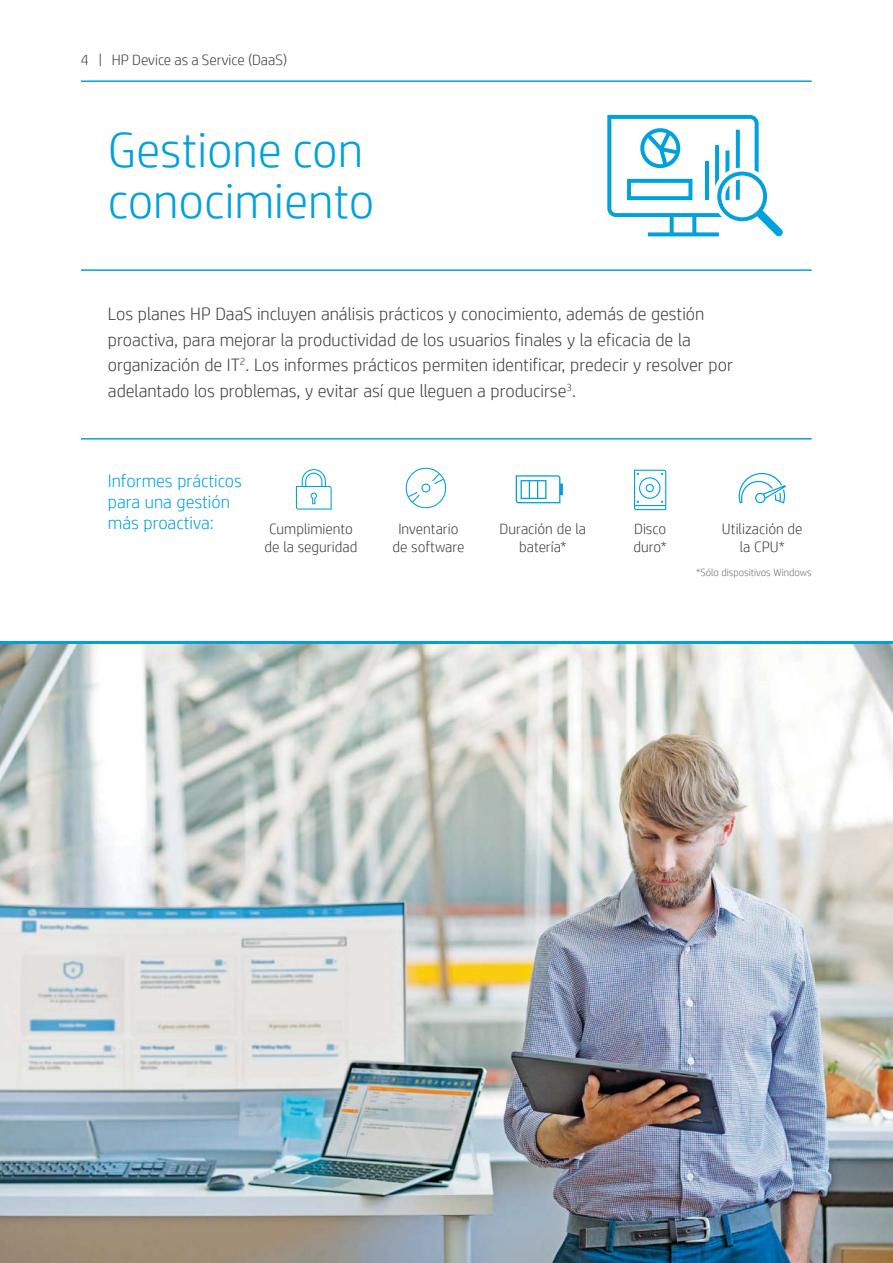
<style>
.page{position:relative;width:893px;height:1263px;background:#fff}
.page>*{position:absolute;margin:0;border:0;box-sizing:border-box;transform-origin:0 0}
.t1{font:300 49.5px/51px "HP Simplified";color:#00a1dd}
.t2{font:300 18px/25.5px "HP Simplified";color:#404041}
.t3{font:300 18px/21px "HP Simplified";color:#00a1dd}
.t4{font:300 15px/18px "HP Simplified";color:#404041;text-align:center}
.t5{font:300 10.5px "HP Simplified";color:#6d6e70}
</style>
<div class="page">
<img style="left:0;top:644px;width:893px;height:619px">
<svg style="left:296px;top:469px;width:36px;height:41px"></svg>
<svg style="left:516px;top:475px;width:47px;height:28px"></svg>
<svg style="left:739px;top:473px;width:47px;height:31px"></svg>
<hr style="left:81px;top:438px;width:731px;height:2px;background:#00a1dd">
<svg style="left:634px;top:470px;width:32px;height:40px"></svg>
<svg style="left:405px;top:467px;width:42px;height:41px"></svg>
<svg style="left:607px;top:115px;width:176px;height:121px"></svg>
<hr style="left:0;top:641px;width:893px;height:3px;background:#00a1dd">
<hr style="left:81px;top:80px;width:731px;height:2px;background:#00a1dd">
<hr style="left:81px;top:269px;width:731px;height:2px;background:#00a1dd">
<p class="t4" style="left:81px;top:50px;width:208px">4 | HP Device as a Service (DaaS)</p>
<h1 class="t1" style="left:108px;top:125px;width:268px">Gestione con conocimiento</h1>
<p class="t2" style="left:108px;top:301px;width:626px">Los planes HP DaaS incluyen análisis prácticos y conocimiento, además de gestión proactiva, para mejorar la productividad de los usuarios finales y la eficacia de la organización de IT<sup>2</sup>. Los informes prácticos permiten identificar, predecir y resolver por adelantado los problemas, y evitar así que lleguen a producirse<sup>3</sup>.</p>
<p class="t3" style="left:108px;top:470px;width:136px">Informes prácticos para una gestión más proactiva:</p>
<p class="t4" style="left:264px;top:520px;width:94px;text-align:left">Cumplimiento de la seguridad</p>
<p class="t4" style="left:500px;top:520px;width:88px">Duración de la batería*</p>
<p class="t4" style="left:722px;top:520px;width:82px">Utilización de la CPU*</p>
<p class="t4" style="left:633px;top:520px;width:35px;text-align:left">Disco duro*</p>
<p class="t4" style="left:392px;top:520px;width:73px">Inventario de software</p>
<p class="t5" style="left:696px;top:565px;width:117px">*Sólo dispositivos Windows</p>
</div>
